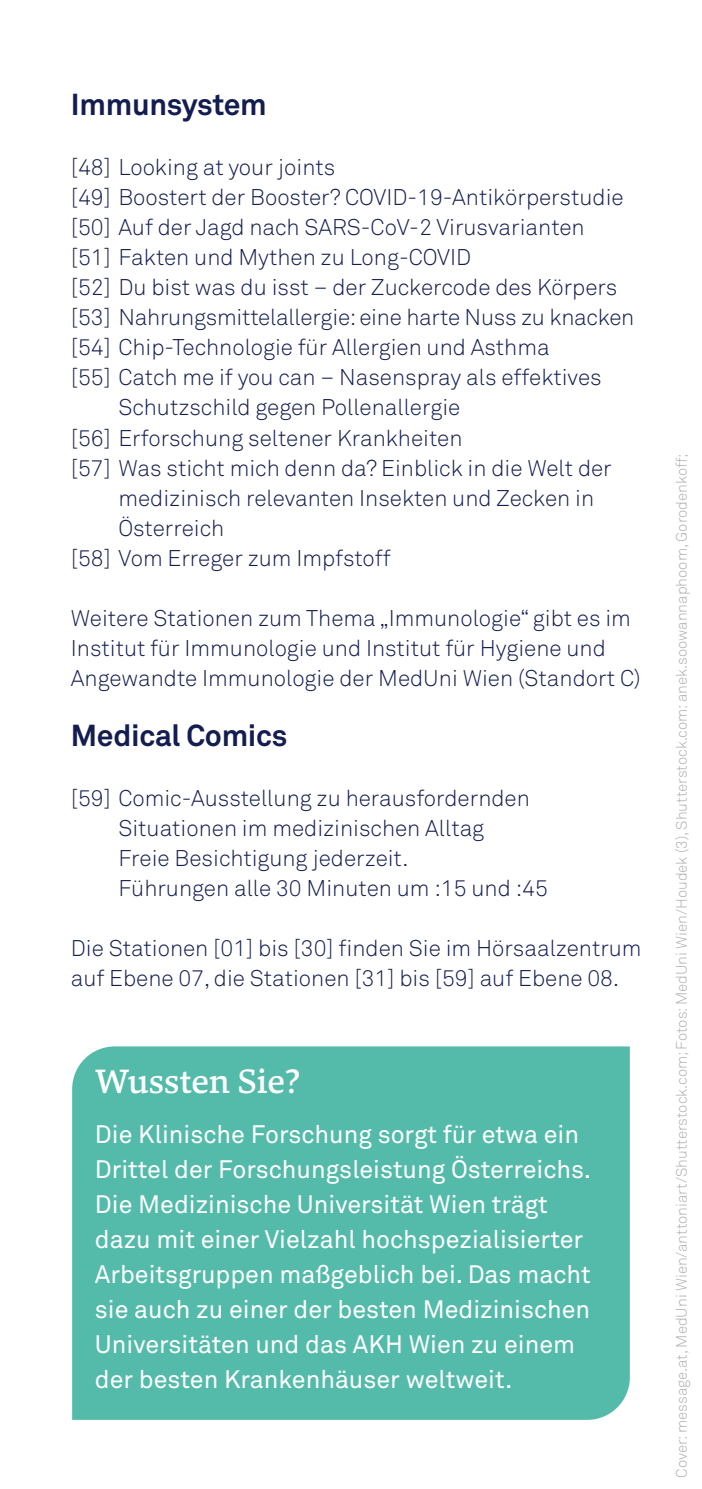
<style>
.page{position:relative;width:702px;height:1489px;background:#fff}
.page>*{position:absolute;margin:0;border:0;box-sizing:border-box;transform-origin:0 0}
.t1{font:500 35px "Danton";color:#fff}
.t2{font:700 30px "Akkurat Pro";letter-spacing:-.01em;color:#141d50}
.t3{font:25px/35px "Akkurat Pro";color:#fff}
.t4{font:300 22.5px/30px "Akkurat Pro";color:#141d50}
.t5{font:300 15px "Akkurat Pro";color:#aeaeae}
</style>
<div class="page">
<div style="left:72px;top:1046px;width:557px;height:373px;background:#54bbab"></div>
<p class="t2" style="left:71px;top:86px;width:197px">Immunsystem</p>
<p class="t4" style="left:71px;top:152px;width:266px">[48] Looking at your joints</p>
<p class="t4" style="left:71px;top:182px;width:554px">[49] Boostert der Booster? COVID-19-Antikörperstudie</p>
<p class="t4" style="left:71px;top:212px;width:515px">[50] Auf der Jagd nach SARS-CoV-2 Virusvarianten</p>
<p class="t4" style="left:71px;top:242px;width:402px">[51] Fakten und Mythen zu Long-COVID</p>
<p class="t4" style="left:71px;top:272px;width:548px">[52] Du bist was du isst – der Zuckercode des Körpers</p>
<p class="t4" style="left:71px;top:302px;width:565px">[53] Nahrungsmittelallergie: eine harte Nuss zu knacken</p>
<p class="t4" style="left:71px;top:332px;width:480px">[54] Chip-Technologie für Allergien und Asthma</p>
<p class="t4" style="left:118px;top:362px;width:484px;text-indent:-47px">[55] Catch me if you can – Nasenspray als effektives<br>Schutzschild gegen Pollenallergie</p>
<p class="t4" style="left:71px;top:422px;width:393px">[56] Erforschung seltener Krankheiten</p>
<p class="t4" style="left:118px;top:452px;width:495px;text-indent:-47px">[57] Was sticht mich denn da? Einblick in die Welt der medizinisch relevanten Insekten und Zecken in<br>Österreich</p>
<p class="t4" style="left:71px;top:542px;width:321px">[58] Vom Erreger zum Impfstoff</p>
<p class="t4" style="left:71px;top:602px;width:571px">Weitere Stationen zum Thema „Immunologie“ gibt es im<br>Institut für Immunologie und Institut für Hygiene und<br>Angewandte Immunologie der MedUni Wien (Standort C)</p>
<p class="t2" style="left:71px;top:716px;width:218px">Medical Comics</p>
<p class="t4" style="left:71px;top:782px;width:460px">[59] Comic-Ausstellung zu herausfordernden</p>
<p class="t4" style="left:118px;top:812px;width:367px">Situationen im medizinischen Alltag</p>
<p class="t4" style="left:118px;top:842px;width:291px">Freie Besichtigung jederzeit.</p>
<p class="t4" style="left:118px;top:872px;width:431px">Führungen alle 30 Minuten um :15 und :45</p>
<p class="t4" style="left:71px;top:932px;width:572px">Die Stationen [01] bis [30] finden Sie im Hörsaalzentrum auf Ebene 07, die Stationen [31] bis [59] auf Ebene 08.</p>
<p class="t1" style="left:95px;top:1058px;width:206px">Wussten Sie?</p>
<p class="t3" style="left:95px;top:1116px;width:497px">Die Klinische Forschung sorgt für etwa ein Drittel der Forschungsleistung Österreichs.<br>Die Medizinische Universität Wien trägt dazu mit einer Vielzahl hochspezialisierter Arbeitsgruppen maßgeblich bei. Das macht sie auch zu einer der besten Medizinischen Universitäten und das AKH Wien zu einem der besten Krankenhäuser weltweit.</p>
<p class="t5" style="left:672px;top:1477px;width:1025px;rotate:-90deg">Cover: message.at, MedUni Wien/anttoniart/Shutterstock.com; Fotos: MedUni Wien/Houdek (3), Shutterstock.com: anek.soowannaphoom, Gorodenkoff;</p>
</div>
